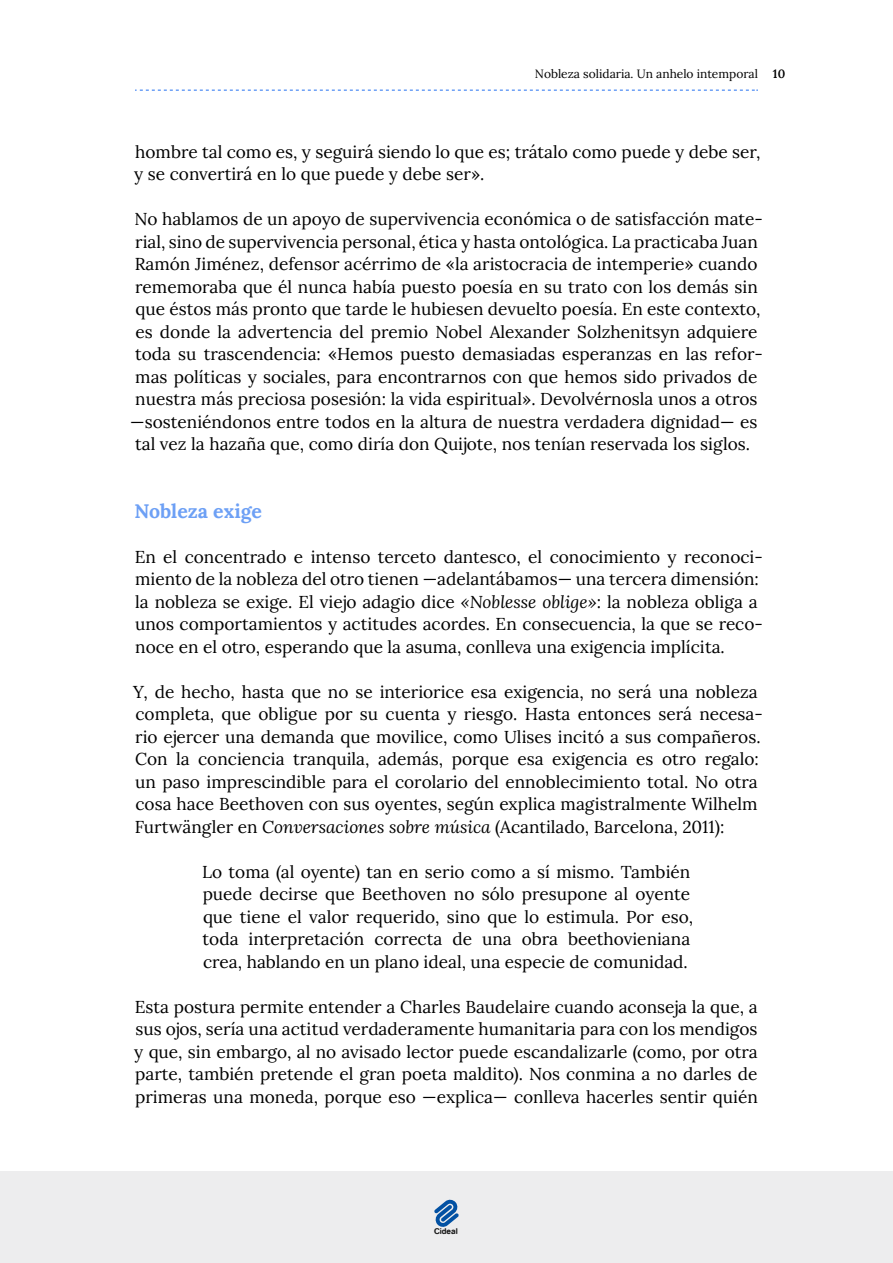
<style>
.page{position:relative;width:893px;height:1263px;background:#fff}
.page>*{position:absolute;margin:0;border:0;box-sizing:border-box;transform-origin:0 0}
.t1{font:700 19.5px "Lora";color:#6da0f5}
.t2{font:17.25px/22.5px "Lora";color:#000}
.t3{font:12px "Lora";color:#000}
.t4{font:500 8.25px "AG Book Rounded";color:#1c1c1c}
.s1{font-weight:600}
.s2{font-style:italic}
</style>
<div class="page">
<div style="left:0;top:1171px;width:893px;height:92px;background:#ededee"></div>
<svg style="left:434px;top:1199px;width:25px;height:28px"></svg>
<svg style="left:135px;top:89px;width:623px;height:2px"></svg>
<p class="t3" style="left:535px;top:64px;width:252px">Nobleza solidaria. Un anhelo intemporal <span class="s1">10</span></p>
<p class="t2" style="left:134px;top:139px;width:628px">hombre tal como es, y seguirá siendo lo que es; trátalo como puede y debe ser, y se convertirá en lo que puede y debe ser».</p>
<p class="t2" style="left:130px;top:206px;width:634px;text-align:center">No hablamos de un apoyo de supervivencia económica o de satisfacción mate&shy;rial, sino de supervivencia personal, ética y hasta ontológica. La practicaba Juan Ramón Jiménez, defensor acérrimo de «la aristocracia de intemperie» cuando rememoraba que él nunca había puesto poesía en su trato con los demás sin que éstos más pronto que tarde le hubiesen devuelto poesía. En este contexto, es donde la advertencia del premio Nobel Alexander Solzhenitsyn adquiere toda su trascendencia: «Hemos puesto demasiadas esperanzas en las refor&shy;mas políticas y sociales, para encontrarnos con que hemos sido privados de nuestra más preciosa posesión: la vida espiritual». Devolvérnosla unos a otros —sosteniéndonos entre todos en la altura de nuestra verdadera dignidad— es tal vez la hazaña que, como diría don Quijote, nos tenían reservada los siglos.</p>
<p class="t1" style="left:135px;top:496px;width:129px">Nobleza exige</p>
<p class="t2" style="left:135px;top:544px;width:630px">En el concentrado e intenso terceto dantesco, el conocimiento y reconoci&shy;miento de la nobleza del otro tienen —adelantábamos— una tercera dimensión: la nobleza se exige. El viejo adagio dice <span class="s2">«Noblesse oblige»</span>: la nobleza obliga a unos comportamientos y actitudes acordes. En consecuencia, la que se reco&shy;noce en el otro, esperando que la asuma, conlleva una exigencia implícita.</p>
<p class="t2" style="left:133px;top:679px;width:631px">Y, de hecho, hasta que no se interiorice esa exigencia, no será una nobleza completa, que obligue por su cuenta y riesgo. Hasta entonces será necesa&shy;rio ejercer una demanda que movilice, como Ulises incitó a sus compañeros.<br>Con la conciencia tranquila, además, porque esa exigencia es otro regalo: un paso imprescindible para el corolario del ennoblecimiento total. No otra cosa hace Beethoven con sus oyentes, según explica magistralmente Wilhelm Furtwängler en <span class="s2">Conversaciones sobre música</span> (Acantilado, Barcelona, 2011):</p>
<p class="t2" style="left:202px;top:859px;width:492px">Lo toma (al oyente) tan en serio como a sí mismo. También puede decirse que Beethoven no sólo presupone al oyente que tiene el valor requerido, sino que lo estimula. Por eso, toda interpretación correcta de una obra beethovieniana crea, hablando en un plano ideal, una especie de comunidad.</p>
<p class="t2" style="left:134px;top:994px;width:625px;text-align:justify">Esta postura permite entender a Charles Baudelaire cuando aconseja la que, a sus ojos, sería una actitud verdaderamente humanitaria para con los mendigos y que, sin embargo, al no avisado lector puede escandalizarle (como, por otra parte, también pretende el gran poeta maldito). Nos conmina a no darles de primeras una moneda, porque eso —explica— conlleva hacerles sentir quién</p>
<p class="t4" style="left:434px;top:1226px;width:25px">Cideal</p>
</div>
